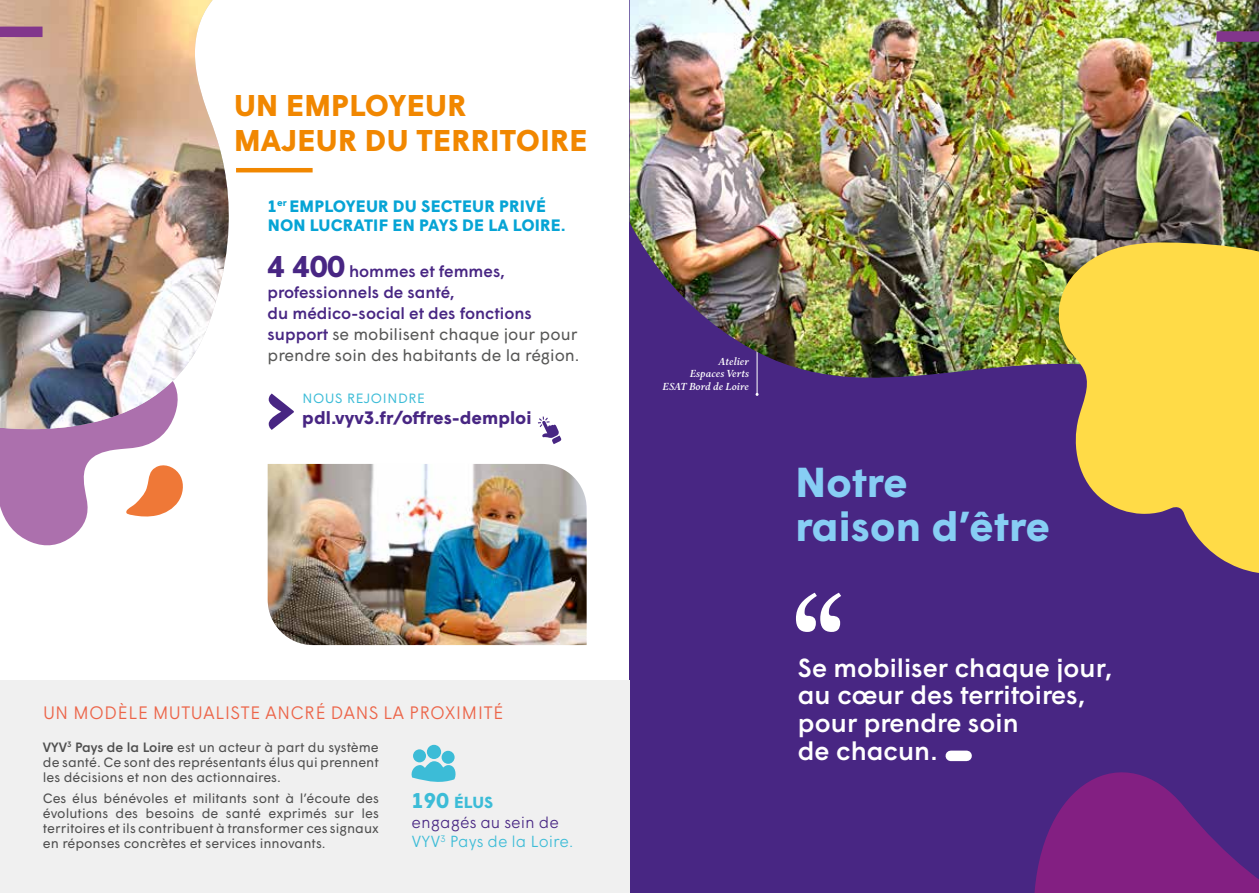
<style>
.page{position:relative;width:1259px;height:893px;background:#fff}
.page>*{position:absolute;margin:0;border:0;box-sizing:border-box;transform-origin:0 0}
.t1{font:700 41.85px/44.4px "Wigrum";color:#87cef4}
.t2{font:700 30px/34.5px "Wigrum";letter-spacing:.01em;color:#f18700}
.t3{font:500 26.1px/27.8px "Wigrum";color:#fff}
.t4{font:300 18px "Wigrum";letter-spacing:.01em;color:#ec6448}
.t5{font:700 18px "Wigrum";color:#482683}
.t6{font:500 16.5px/21px "Wigrum";color:#482683}
.t7{font:700 16.5px/19.5px "Wigrum";letter-spacing:.01em;color:#06a4d5}
.t8{font:300 16.5px "Wigrum";color:#3cbcd7}
.t9{font:300 16.05px/19.2px "Wigrum";color:#3cbcd7}
.t10{font:13.5px/15px "Wigrum";color:#4f4f4f;text-align:justify}
.t11{font:italic 600 10.5px/12.6px "Aria Text G1";color:#fff;text-align:right}
.s1{font-weight:700;font-size:30px}
.s2{font-weight:400;color:#575756}
.s3{font-weight:500}
.s4{font-weight:700;font-size:21.3px}
.s5{font-weight:700}
.s6{color:#482683}
</style>
<div class="page">
<div style="left:629px;top:0;width:630px;height:893px;background:#482683"></div>
<hr style="left:236px;top:168px;width:77px;height:4px;background:#f18700">
<hr style="left:756px;top:349px;width:1px;height:45px;background:#fff">
<svg style="left:538px;top:417px;width:23px;height:27px"></svg>
<img style="left:629px;top:0;width:630px;height:385px">
<div style="left:0;top:681px;width:629px;height:212px;background:#f0f0f0"></div>
<div style="left:1216px;top:31px;width:43px;height:11px;background:#82368c"></div>
<div style="left:427px;top:745px;width:14px;height:14px;background:#3cbcd7;border-radius:50%"></div>
<div style="left:413px;top:749px;width:13px;height:13px;background:#3cbcd7;border-radius:50%"></div>
<svg style="left:411px;top:761px;width:45px;height:21px"></svg>
<div style="left:441px;top:751px;width:13px;height:13px;background:#3cbcd7;border-radius:50%"></div>
<img style="left:0;top:0;width:238px;height:369px">
<svg style="left:269px;top:394px;width:25px;height:36px"></svg>
<svg style="left:1057px;top:242px;width:202px;height:331px;fill:#ffdb47"></svg>
<svg style="left:796px;top:593px;width:45px;height:39px"></svg>
<div style="left:950px;top:751px;width:16px;height:10px;background:#fff"></div>
<svg style="left:1034px;top:772px;width:225px;height:121px"></svg>
<div style="left:0;top:27px;width:43px;height:10px;background:#82368c"></div>
<img style="left:268px;top:464px;width:318px;height:181px">
<svg style="left:0;top:344px;width:184px;height:202px"></svg>
<h2 class="t2" style="left:234px;top:86px;width:355px">UN EMPLOYEUR<br>MAJEUR DU TERRITOIRE</h2>
<p class="t7" style="left:268px;top:195px;width:300px">1<sup>er</sup> EMPLOYEUR DU SECTEUR PRIVÉ<br>NON LUCRATIF EN PAYS DE LA LOIRE.</p>
<p class="t6" style="left:268px;top:259px;width:313px"><span class="s1">4 400</span> hommes et femmes, professionnels de santé,<br>du médico-social et des fonctions support <span class="s2">se mobilisent chaque jour pour prendre soin des habitants de la région.</span></p>
<p class="t8" style="left:302px;top:384px;width:125px">nous rejoindre</p>
<h3 class="t5" style="left:302px;top:404px;width:231px">pdl.vyv3.fr/offres-demploi</h3>
<h3 class="t4" style="left:43px;top:699px;width:462px">UN MODÈLE MUTUALISTE ANCRÉ DANS LA PROXIMITÉ</h3>
<p class="t10" style="left:43px;top:739px;width:337px"><span class="s3">VYV</span><sup>3</sup> <span class="s3">Pays de la Loire</span> est un acteur à part du système de santé. Ce sont des représentants élus qui prennent les décisions et non des actionnaires.</p>
<p class="t10" style="left:43px;top:790px;width:337px">Ces élus bénévoles et militants sont à l’écoute des évolutions des besoins de santé exprimés sur les territoires et ils contribuent à transformer ces signaux en réponses concrètes et services innovants.</p>
<p class="t9" style="left:411px;top:792px;width:163px"><span class="s4">190</span> <span class="s5">ÉLUS<br></span><span class="s6">engagés au sein de<br></span>VYV<sup>3</sup> Pays de la Loire.</p>
<p class="t11" style="left:662px;top:356px;width:88px">Atelier<br>Espaces Verts<br>ESAT Bord de Loire</p>
<h1 class="t1" style="left:795px;top:457px;width:256px">Notre<br>raison d’être</h1>
<h3 class="t3" style="left:798px;top:652px;width:316px">Se mobiliser chaque jour, au cœur des territoires, pour prendre soin<br>de chacun.</h3>
</div>
